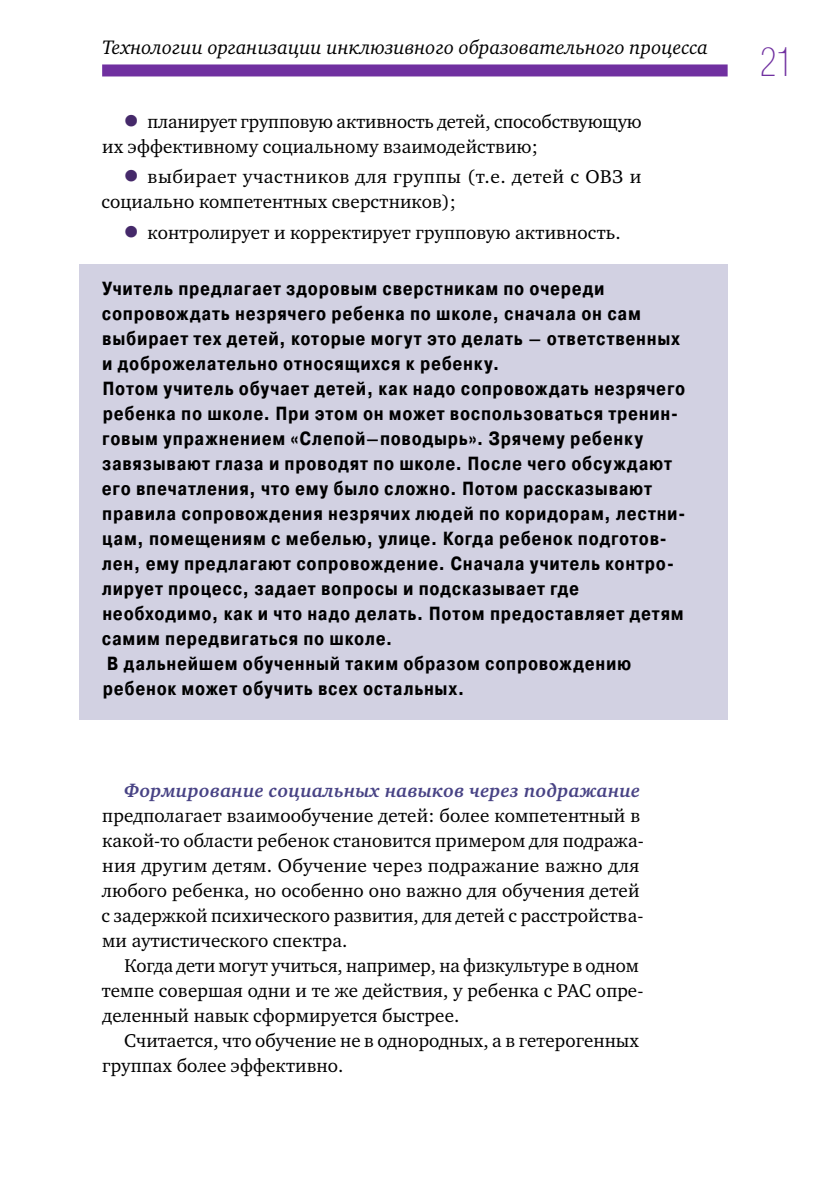
<style>
.page{position:relative;width:823px;height:1191px;background:#fff}
.page>*{position:absolute;margin:0;border:0;box-sizing:border-box;transform-origin:0 0}
.t1{font:100 40px "Helios Cond";color:#7030a0}
.t2{font:italic 20px "Charter ITC";color:#000}
.t3{font:700 19px/25px "Pragmatica Cond";letter-spacing:.035em;color:#000}
.t4{font:19px/25px "Charter ITC";letter-spacing:.005em;color:#000}
.t5{font:19px/25px "Charter ITC";letter-spacing:.025em;color:#000}
.t6{font:italic 700 19px "Charter ITC";letter-spacing:.01em;color:#484385}
</style>
<div class="page">
<div style="left:102px;top:64px;width:625px;height:12px;background:#7030a0"></div>
<div style="left:79px;top:264px;width:649px;height:456px;background:#d2d1e2"></div>
<p class="t2" style="left:102px;top:35px;width:607px">Технологии организации инклюзивного образовательного процесса</p>
<p class="t4" style="left:102px;top:108px;width:540px;text-indent:45px">планирует групповую активность детей, способствующую их эффективному социальному взаимодействию;</p>
<p class="t5" style="left:102px;top:164px;width:541px;text-indent:46px">выбирает участников для группы (т.е. детей с ОВЗ и социально компетентных сверстников);</p>
<p class="t4" style="left:147px;top:220px;width:474px">контролирует и корректирует групповую активность.</p>
<p class="t3" style="left:102px;top:277px;width:585px">Учитель предлагает здоровым сверстникам по очереди сопровождать незрячего ребенка по школе, сначала он сам выбирает тех детей, которые могут это делать – ответственных и доброжелательно относящихся к ребенку.<br>Потом учитель обучает детей, как надо сопровождать незрячего ребенка по школе. При этом он может воспользоваться тренин&shy;говым упражнением «Слепой–поводырь». Зрячему ребенку завязывают глаза и проводят по школе. После чего обсуждают его впечатления, что ему было сложно. Потом рассказывают правила сопровождения незрячих людей по коридорам, лестни&shy;цам, помещениям с мебелью, улице. Когда ребенок подготов&shy;лен, ему предлагают сопровождение. Сначала учитель контро&shy;лирует процесс, задает вопросы и подсказывает где необходимо, как и что надо делать. Потом предоставляет детям самим передвигаться по школе.<br>В дальнейшем обученный таким образом сопровождению ребенок может обучить всех остальных.</p>
<p class="t6" style="left:124px;top:779px;width:517px">Формирование социальных навыков через подражание</p>
<p class="t4" style="left:102px;top:803px;width:543px">предполагает взаимообучение детей: более компетентный в какой-то области ребенок становится примером для подража&shy;ния другим детям. Обучение через подражание важно для любого ребенка, но особенно оно важно для обучения детей с задержкой психического развития, для детей с расстройства&shy;ми аутистического спектра.</p>
<p class="t4" style="left:102px;top:953px;width:543px;text-indent:23px">Когда дети могут учиться, например, на физкультуре в одном темпе совершая одни и те же действия, у ребенка с РАС опре&shy;деленный навык сформируется быстрее.</p>
<p class="t4" style="left:102px;top:1028px;width:538px;text-indent:22px">Считается, что обучение не в однородных, а в гетерогенных группах более эффективно.</p>
<h1 class="t1" style="left:760px;top:38px;width:34px">21</h1>
</div>
